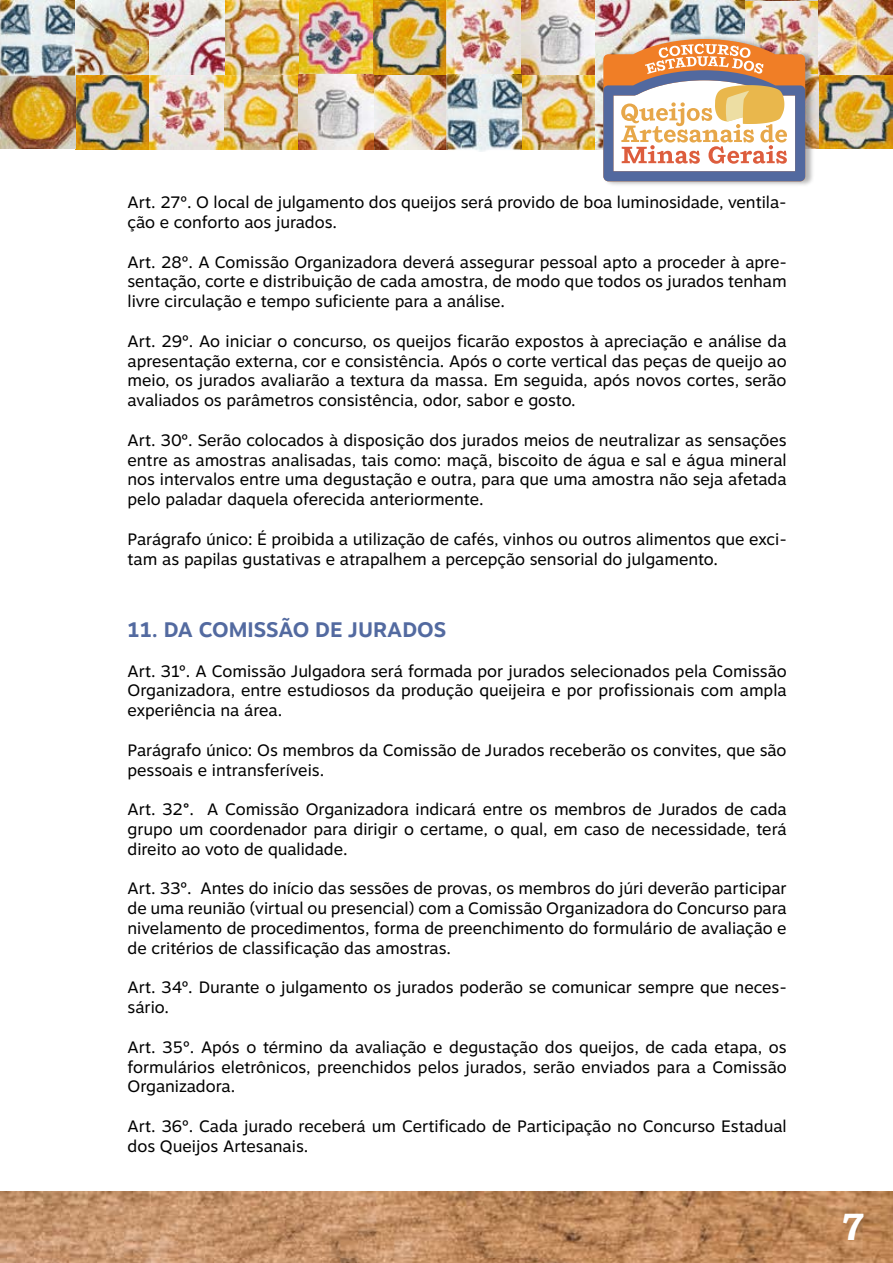
<style>
.page{position:relative;width:893px;height:1263px;background:#fff}
.page>*{position:absolute;margin:0;border:0;box-sizing:border-box;transform-origin:0 0}
.t1{font:700 39px "Shift";color:#fff}
.t2{font:700 21px "Motiva Sans";color:#536aa0}
.t3{font:16.5px/19.8px "Motiva Sans";color:#000;text-align:justify}
</style>
<div class="page">
<img style="left:0;top:1192px;width:893px;height:71px">
<img style="left:373px;top:0;width:74px;height:149px">
<img style="left:0;top:75px;width:373px;height:74px">
<img style="left:75px;top:0;width:223px;height:75px">
<img style="left:745px;top:0;width:148px;height:74px">
<img style="left:447px;top:0;width:74px;height:74px">
<img style="left:75px;top:0;width:149px;height:1px">
<img style="left:298px;top:0;width:75px;height:77px">
<img style="left:596px;top:74px;width:297px;height:75px">
<img style="left:521px;top:0;width:75px;height:149px">
<img style="left:595px;top:0;width:74px;height:75px">
<img style="left:445px;top:74px;width:76px;height:78px">
<img style="left:0;top:0;width:75px;height:77px">
<img style="left:669px;top:0;width:76px;height:33px">
<img style="left:601px;top:33px;width:215px;height:152px">
<svg style="left:603px;top:39px;width:202px;height:142px"></svg>
<p class="t3" style="left:128px;top:192px;width:661px">Art. 27º. O local de julgamento dos queijos será provido de boa luminosidade, ventila&shy;ção e conforto aos jurados.</p>
<p class="t3" style="left:128px;top:251px;width:661px">Art. 28º. A Comissão Organizadora deverá assegurar pessoal apto a proceder à apre&shy;sentação, corte e distribuição de cada amostra, de modo que todos os jurados tenham livre circulação e tempo suficiente para a análise.</p>
<p class="t3" style="left:128px;top:331px;width:661px">Art. 29º. Ao iniciar o concurso, os queijos ficarão expostos à apreciação e análise da apresentação externa, cor e consistência. Após o corte vertical das peças de queijo ao meio, os jurados avaliarão a textura da massa. Em seguida, após novos cortes, serão avaliados os parâmetros consistência, odor, sabor e gosto.</p>
<p class="t3" style="left:128px;top:430px;width:661px">Art. 30º. Serão colocados à disposição dos jurados meios de neutralizar as sensações entre as amostras analisadas, tais como: maçã, biscoito de água e sal e água mineral nos intervalos entre uma degustação e outra, para que uma amostra não seja afetada pelo paladar daquela oferecida anteriormente.</p>
<p class="t3" style="left:128px;top:529px;width:661px">Parágrafo único: É proibida a utilização de cafés, vinhos ou outros alimentos que exci&shy;tam as papilas gustativas e atrapalhem a percepção sensorial do julgamento.</p>
<p class="t2" style="left:128px;top:614px;width:320px">11. DA COMISSÃO DE JURADOS</p>
<p class="t3" style="left:128px;top:660px;width:661px">Art. 31º. A Comissão Julgadora será formada por jurados selecionados pela Comissão Organizadora, entre estudiosos da produção queijeira e por profissionais com ampla experiência na área.</p>
<p class="t3" style="left:128px;top:740px;width:660px">Parágrafo único: Os membros da Comissão de Jurados receberão os convites, que são pessoais e intransferíveis.</p>
<p class="t3" style="left:128px;top:799px;width:661px">Art. 32°. A Comissão Organizadora indicará entre os membros de Jurados de cada grupo um coordenador para dirigir o certame, o qual, em caso de necessidade, terá direito ao voto de qualidade.</p>
<p class="t3" style="left:128px;top:878px;width:661px">Art. 33º. Antes do início das sessões de provas, os membros do júri deverão participar de uma reunião (virtual ou presencial) com a Comissão Organizadora do Concurso para nivelamento de procedimentos, forma de preenchimento do formulário de avaliação e de critérios de classificação das amostras.</p>
<p class="t3" style="left:128px;top:977px;width:661px">Art. 34º. Durante o julgamento os jurados poderão se comunicar sempre que neces&shy;sário.</p>
<p class="t3" style="left:128px;top:1037px;width:661px">Art. 35º. Após o término da avaliação e degustação dos queijos, de cada etapa, os formulários eletrônicos, preenchidos pelos jurados, serão enviados para a Comissão Organizadora.</p>
<p class="t3" style="left:128px;top:1116px;width:661px">Art. 36º. Cada jurado receberá um Certificado de Participação no Concurso Estadual dos Queijos Artesanais.</p>
<h1 class="t1" style="left:842px;top:1203px;width:24px">7</h1>
</div>
